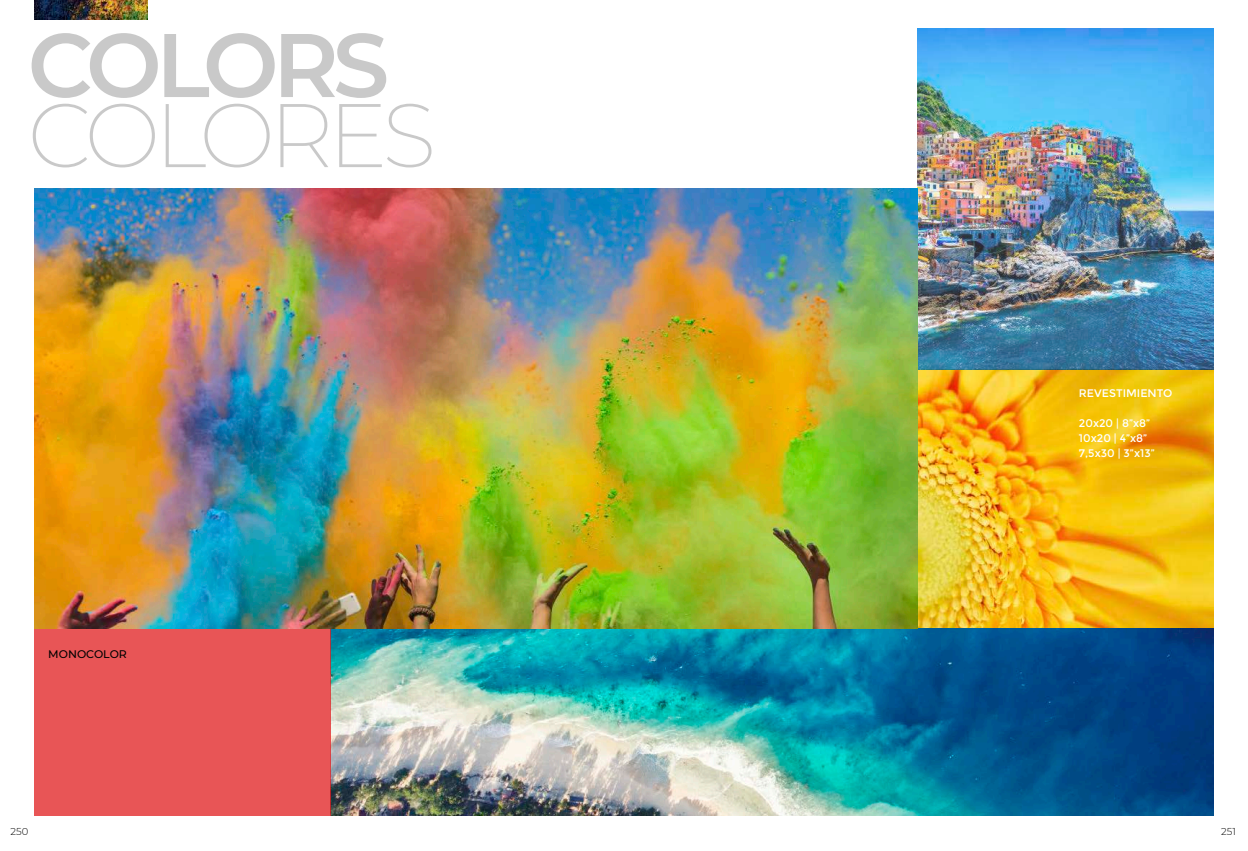
<style>
.page{position:relative;width:1248px;height:851px;background:#fff}
.page>*{position:absolute;margin:0;border:0;box-sizing:border-box;transform-origin:0 0}
.t1{font:200 90px "Montserrat";letter-spacing:-.065em;color:#c9c9c9}
.t2{font:600 90px "Montserrat";letter-spacing:-.065em;color:#c9c9c9}
.t3{font:11px/15px "Montserrat";color:#fff}
.t4{font:500 11px "Montserrat";color:#000}
.t5{font:300 10px "Montserrat";color:#000}
</style>
<div class="page">
<img style="left:917px;top:28px;width:296px;height:600px">
<img style="left:330px;top:628px;width:883px;height:187px">
<img style="left:34px;top:188px;width:883px;height:440px">
<div style="left:34px;top:628px;width:296px;height:187px;background:#e85556"></div>
<img style="left:34px;top:0;width:113px;height:19px">
<h1 class="t2" style="left:28px;top:1px;width:363px">COLORS</h1>
<h1 class="t1" style="left:28px;top:75px;width:410px">COLORES</h1>
<p class="t4" style="left:48px;top:646px;width:80px">MONOCOLOR</p>
<p class="t3" style="left:1078px;top:386px;width:95px">REVESTIMIENTO</p>
<p class="t3" style="left:1078px;top:416px;width:77px">20x20 | 8”x8”<br>10x20 | 4”x8”<br>7,5x30 | 3”x13”</p>
<p class="t5" style="left:11px;top:824px;width:19px">250</p>
<p class="t5" style="left:1220px;top:824px;width:16px">251</p>
</div>
